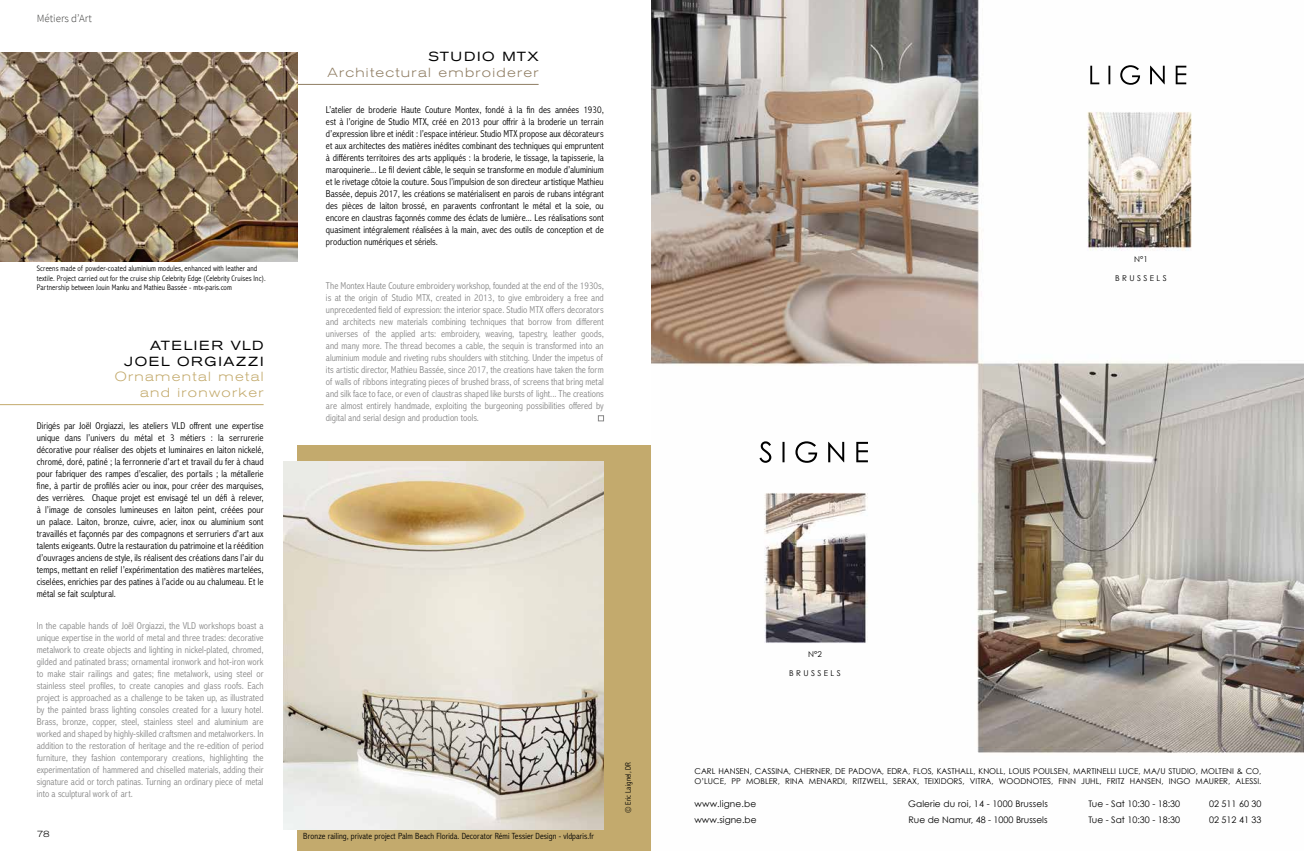
<style>
.page{position:relative;width:1304px;height:851px;background:#fff}
.page>*{position:absolute;margin:0;border:0;box-sizing:border-box;transform-origin:0 0}
.t1{font:300 expanded 13.1px/15.7px "Akzidenz Grotesk BE";letter-spacing:.1em;color:#c3aa6d;text-align:right}
.t2{font:300 expanded 13.1px "Akzidenz Grotesk BE";letter-spacing:.1em;color:#8f7d63}
.t3{font:expanded 13.1px/15.7px "Akzidenz Grotesk BE";letter-spacing:.12em;color:#000;text-align:right}
.t4{font:expanded 13.1px "Akzidenz Grotesk BE";letter-spacing:.1em;color:#000}
.t5{font:300 11px "Source Sans Pro";color:#3c3c3b}
.t6{font:300 condensed 10px/12px "Abadi MT Pro";color:#878787;text-align:justify}
.t7{font:300 condensed 10px/12px "Abadi MT Pro";letter-spacing:.005em;color:#000;text-align:justify}
.t8{font:9px/15.8px "Century Gothic";color:#000}
.t9{font:300 condensed 9px "Abadi MT Pro";letter-spacing:.01em;color:#000}
.t10{font:300 expanded 9px "Akzidenz Grotesk BE";color:#000}
.t11{font:8px/9.6px "Century Gothic";color:#000}
.t12{font:300 condensed 8px/9.6px "Abadi MT Pro";letter-spacing:.01em;color:#000}
.t13{font:8px "Century Gothic";letter-spacing:.3em;color:#000}
</style>
<div class="page">
<hr style="left:256px;top:84px;width:283px;height:1px;background:#8f7d63">
<hr style="left:0;top:404px;width:264px;height:1px;background:#c3aa6d">
<div style="left:298px;top:445px;width:354px;height:405px;background:#c3aa6d"></div>
<img style="left:283px;top:461px;width:321px;height:368px">
<img style="left:0;top:53px;width:298px;height:208px">
<svg style="left:598px;top:415px;width:6px;height:6px"></svg>
<img style="left:652px;top:0;width:652px;height:753px">
<svg style="left:1090px;top:65px;width:96px;height:20px"></svg>
<svg style="left:759px;top:441px;width:109px;height:21px"></svg>
<p class="t5" style="left:37px;top:12px;width:56px">Métiers d’Art</p>
<p class="t12" style="left:37px;top:264px;width:231px">Screens made of powder-coated aluminium modules, enhanced with leather and textile. Project carried out for the cruise ship Celebrity Edge (Celebrity Cruises Inc).<br>Partnership between Jouin Manku and Mathieu Bassée - mtx-paris.com</p>
<h1 class="t3" style="left:124px;top:337px;width:141px">ATELIER VLD<br>JOEL ORGIAZZI</h1>
<h1 class="t1" style="left:115px;top:369px;width:150px">Ornamental metal and ironworker</h1>
<p class="t7" style="left:37px;top:420px;width:228px">Dirigés par Joël Orgiazzi, les ateliers VLD offrent une expertise unique dans l’univers du métal et 3 métiers : la serrurerie décorative pour réaliser des objets et luminaires en laiton nickelé, chromé, doré, patiné ; la ferronnerie d’art et travail du fer à chaud pour fabriquer des rampes d’escalier, des portails ; la métallerie fine, à partir de profilés acier ou inox, pour créer des marquises, des verrières. Chaque projet est envisagé tel un défi à relever, à l’image de consoles lumineuses en laiton peint, créées pour un palace. Laiton, bronze, cuivre, acier, inox ou aluminium sont travaillés et façonnés par des compagnons et serruriers d’art aux talents exigeants. Outre la restauration du patrimoine et la réédition d’ouvrages anciens de style, ils réalisent des créations dans l’air du temps, mettant en relief l’expérimentation des matières martelées, ciselées, enrichies par des patines à l’acide ou au chalumeau. Et le métal se fait sculptural.</p>
<p class="t6" style="left:37px;top:620px;width:228px">In the capable hands of Joël Orgiazzi, the VLD workshops boast a unique expertise in the world of metal and three trades: decorative metalwork to create objects and lighting in nickel-plated, chromed, gilded and patinated brass; ornamental ironwork and hot-iron work to make stair railings and gates; fine metalwork, using steel or stainless steel profiles, to create canopies and glass roofs. Each project is approached as a challenge to be taken up, as illustrated by the painted brass lighting consoles created for a luxury hotel.<br>Brass, bronze, copper, steel, stainless steel and aluminium are worked and shaped by highly-skilled craftsmen and metalworkers. In addition to the restoration of heritage and the re-edition of period furniture, they fashion contemporary creations, highlighting the experimentation of hammered and chiselled materials, adding their signature acid or torch patinas. Turning an ordinary piece of metal into a sculptural work of art.</p>
<p class="t10" style="left:37px;top:827px;width:14px">78</p>
<h1 class="t4" style="left:429px;top:49px;width:112px">STUDIO MTX</h1>
<h1 class="t2" style="left:327px;top:64px;width:213px">Architectural embroiderer</h1>
<p class="t7" style="left:326px;top:104px;width:279px">L’atelier de broderie Haute Couture Montex, fondé à la fin des années 1930, est à l’origine de Studio MTX, créé en 2013 pour offrir à la broderie un terrain d’expression libre et inédit : l’espace intérieur. Studio MTX propose aux décorateurs et aux architectes des matières inédites combinant des techniques qui empruntent à différents territoires des arts appliqués : la broderie, le tissage, la tapisserie, la maroquinerie... Le fil devient câble, le sequin se transforme en module d’aluminium et le rivetage côtoie la couture. Sous l’impulsion de son directeur artistique Mathieu Bassée, depuis 2017, les créations se matérialisent en parois de rubans intégrant des pièces de laiton brossé, en paravents confrontant le métal et la soie, ou encore en claustras façonnés comme des éclats de lumière... Les réalisations sont quasiment intégralement réalisées à la main, avec des outils de conception et de production numériques et sériels.</p>
<p class="t6" style="left:326px;top:280px;width:279px">The Montex Haute Couture embroidery workshop, founded at the end of the 1930s, is at the origin of Studio MTX, created in 2013, to give embroidery a free and unprecedented field of expression: the interior space. Studio MTX offers decorators and architects new materials combining techniques that borrow from different universes of the applied arts: embroidery, weaving, tapestry, leather goods, and many more. The thread becomes a cable, the sequin is transformed into an aluminium module and riveting rubs shoulders with stitching. Under the impetus of its artistic director, Mathieu Bassée, since 2017, the creations have taken the form of walls of ribbons integrating pieces of brushed brass, of screens that bring metal and silk face to face, or even of claustras shaped like bursts of light... The creations are almost entirely handmade, exploiting the burgeoning possibilities offered by digital and serial design and production tools.</p>
<p class="t9" style="left:303px;top:831px;width:292px">Bronze railing, private project Palm Beach Florida. Decorator Rémi Tessier Design - vldparis.fr</p>
<p class="t12" style="left:623px;top:813px;width:53px;rotate:-90deg">© Eric Laignel, DR</p>
<p class="t11" style="left:808px;top:649px;width:15px">N°2</p>
<p class="t13" style="left:789px;top:668px;width:53px">BRUSSELS</p>
<p class="t11" style="left:1134px;top:254px;width:15px">N°1</p>
<p class="t13" style="left:1115px;top:273px;width:53px">BRUSSELS</p>
<p class="t11" style="left:694px;top:766px;width:568px">CARL HANSEN, CASSINA, CHERNER, DE PADOVA, EDRA, FLOS, KASTHALL, KNOLL, LOUIS POULSEN, MARTINELLI LUCE, MA/U STUDIO, MOLTENI &amp; CO,<br>O’LUCE, PP MOBLER, RINA MENARDI, RITZWELL, SERAX, TEIXIDORS, VITRA, WOODNOTES, FINN JUHL, FRITZ HANSEN, INGO MAURER, ALESSI.</p>
<p class="t8" style="left:908px;top:795px;width:141px">Galerie du roi, 14 - 1000 Brussels<br>Rue de Namur, 48 - 1000 Brussels</p>
<p class="t8" style="left:1089px;top:795px;width:93px">Tue - Sat 10:30 - 18:30</p>
<p class="t8" style="left:1209px;top:795px;width:54px">02 511 60 30</p>
<p class="t8" style="left:694px;top:795px;width:64px">www.ligne.be www.signe.be</p>
<p class="t8" style="left:1089px;top:811px;width:93px">Tue - Sat 10:30 - 18:30</p>
<p class="t8" style="left:1209px;top:811px;width:54px">02 512 41 33</p>
</div>
